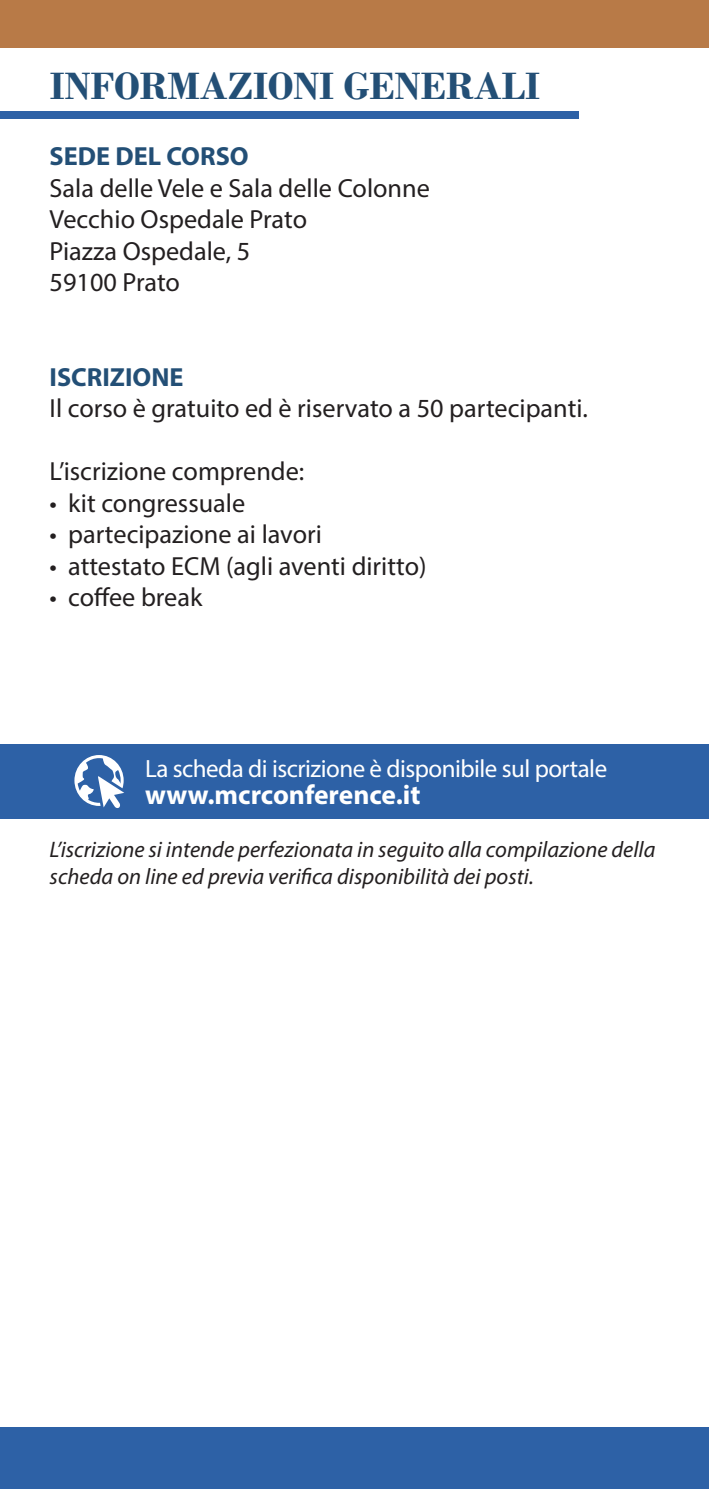
<style>
.page{position:relative;width:709px;height:1489px;background:#fff}
.page>*{position:absolute;margin:0;border:0;box-sizing:border-box;transform-origin:0 0}
.t1{font:700 40px "Bodoni";letter-spacing:-.005em;color:#234f76}
.t2{font:700 27.5px "Myriad Pro";color:#fff}
.t3{font:26.25px "Myriad Pro";color:#231f20}
.t4{font:700 26.25px "Myriad Pro";color:#234f76}
.t5{font:25px "Myriad Pro";letter-spacing:-.02em;color:#fff}
.t6{font:italic 22.5px/27px "Myriad Pro";color:#231f20}
</style>
<div class="page">
<div style="left:0;top:0;width:709px;height:47px;background:#b87a47"></div>
<div style="left:0;top:1427px;width:709px;height:61px;background:#2d61a6"></div>
<div style="left:0;top:744px;width:709px;height:74px;background:#2d61a6"></div>
<svg style="left:74px;top:755px;width:50px;height:53px"></svg>
<div style="left:0;top:111px;width:579px;height:8px;background:#2d61a6"></div>
<p class="t1" style="left:50px;top:62px;width:492px">INFORMAZIONI GENERALI</p>
<p class="t4" style="left:50px;top:139px;width:200px">SEDE DEL CORSO</p>
<p class="t3" style="left:50px;top:171px;width:382px">Sala delle Vele e Sala delle Colonne</p>
<p class="t3" style="left:50px;top:203px;width:259px">Vecchio Ospedale Prato</p>
<p class="t3" style="left:50px;top:234px;width:202px">Piazza Ospedale, 5</p>
<p class="t3" style="left:50px;top:266px;width:132px">59100 Prato</p>
<p class="t4" style="left:50px;top:360px;width:135px">ISCRIZIONE</p>
<p class="t3" style="left:50px;top:392px;width:540px">Il corso è gratuito ed è riservato a 50 partecipanti.</p>
<p class="t3" style="left:50px;top:455px;width:256px">L’iscrizione comprende:</p>
<p class="t3" style="left:50px;top:486px;width:197px">• kit congressuale</p>
<p class="t3" style="left:50px;top:518px;width:274px">• partecipazione ai lavori</p>
<p class="t3" style="left:50px;top:549px;width:378px">• attestato ECM (agli aventi diritto)</p>
<p class="t3" style="left:50px;top:581px;width:154px">• coffee break</p>
<p class="t5" style="left:145px;top:753px;width:463px">La scheda di iscrizione è disponibile sul portale</p>
<p class="t2" style="left:145px;top:777px;width:277px">www.mcrconference.it</p>
<p class="t6" style="left:50px;top:835px;width:607px">L’iscrizione si intende perfezionata in seguito alla compilazione della scheda on line ed previa verifica disponibilità dei posti.</p>
</div>
